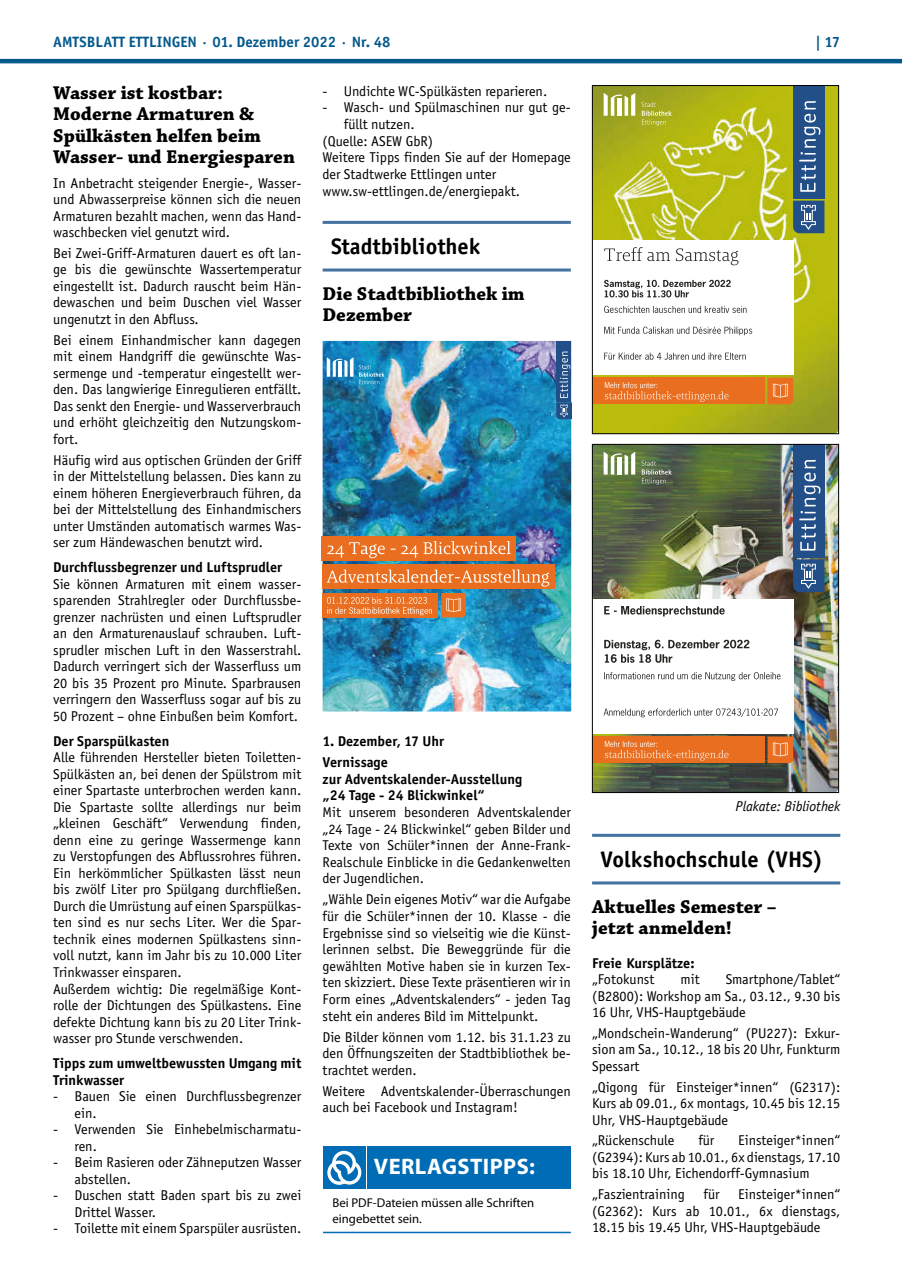
<style>
.page{position:relative;width:902px;height:1280px;background:#fff}
.page>*{position:absolute;margin:0;border:0;box-sizing:border-box;transform-origin:0 0}
.t1{font:700 22.5px "Officina Sans";color:#000}
.t2{font:700 22.5px "Myriad Pro";letter-spacing:.02em;color:#fff}
.t3{font:700 19.5px/21px "Chaparral Pro";color:#000}
.t4{font:700 15px "Officina Sans";color:#04598c}
.t5{font:14.25px/16.5px "Officina Sans";color:#000;text-align:justify}
.t6{font:700 14.25px/16.5px "Officina Sans";color:#000}
.t7{font:italic 14.25px "Officina Sans";color:#000}
.t8{font:12.75px/15.3px "Myriad Pro";color:#000}
</style>
<div class="page">
<hr style="left:0;top:59px;width:901px;height:4px;background:#04598c">
<hr style="left:322px;top:221px;width:248px;height:3px;background:#4371a0">
<hr style="left:322px;top:268px;width:248px;height:3px;background:#4371a0">
<img style="left:322px;top:341px;width:249px;height:370px">
<hr style="left:592px;top:834px;width:248px;height:3px;background:#4371a0">
<hr style="left:592px;top:881px;width:248px;height:3px;background:#4371a0">
<img style="left:594px;top:87px;width:242px;height:345px">
<div style="left:793px;top:85px;width:31px;height:114px;background:#224f88"></div>
<svg style="left:793px;top:201px;width:31px;height:32px"></svg>
<svg style="left:799px;top:101px;width:21px;height:91px"></svg>
<svg style="left:641px;top:102px;width:30px;height:24px"></svg>
<svg style="left:603px;top:93px;width:32px;height:23px"></svg>
<div style="left:592px;top:240px;width:201px;height:135px;background:#fff"></div>
<svg style="left:604px;top:247px;width:134px;height:18px"></svg>
<svg style="left:604px;top:280px;width:126px;height:17px"></svg>
<svg style="left:604px;top:306px;width:142px;height:7px"></svg>
<svg style="left:604px;top:327px;width:148px;height:8px"></svg>
<svg style="left:604px;top:353px;width:141px;height:7px"></svg>
<div style="left:592px;top:378px;width:172px;height:26px;background:#e96e1f"></div>
<svg style="left:604px;top:382px;width:124px;height:20px"></svg>
<svg style="left:767px;top:378px;width:26px;height:26px"></svg>
<div style="left:592px;top:85px;width:246px;height:349px;border:1px solid #000"></div>
<img style="left:594px;top:446px;width:242px;height:345px">
<div style="left:793px;top:444px;width:31px;height:114px;background:#224f88"></div>
<svg style="left:793px;top:559px;width:31px;height:33px"></svg>
<svg style="left:799px;top:460px;width:21px;height:91px"></svg>
<svg style="left:641px;top:461px;width:30px;height:24px"></svg>
<svg style="left:603px;top:452px;width:32px;height:23px"></svg>
<div style="left:592px;top:599px;width:201px;height:135px;background:#fff"></div>
<svg style="left:604px;top:606px;width:120px;height:10px"></svg>
<svg style="left:604px;top:640px;width:145px;height:23px"></svg>
<svg style="left:604px;top:672px;width:176px;height:9px"></svg>
<svg style="left:603px;top:708px;width:175px;height:9px"></svg>
<div style="left:592px;top:736px;width:172px;height:27px;background:#e96e1f"></div>
<svg style="left:604px;top:741px;width:124px;height:20px"></svg>
<svg style="left:767px;top:736px;width:26px;height:27px"></svg>
<div style="left:592px;top:444px;width:246px;height:349px;border:1px solid #000"></div>
<div style="left:323px;top:1147px;width:42px;height:42px;background:#006cb5"></div>
<div style="left:367px;top:1146px;width:203px;height:43px;background:#006cb5"></div>
<svg style="left:327px;top:1151px;width:34px;height:34px"></svg>
<hr style="left:323px;top:1232px;width:247px;height:1px;background:#006cb5">
<p class="t4" style="left:53px;top:32px;width:339px">AMTSBLATT ETTLINGEN · 01. Dezember 2022 · Nr. 48</p>
<p class="t4" style="left:814px;top:32px;width:27px">| 17</p>
<h2 class="t3" style="left:53px;top:84px;width:243px">Wasser ist kostbar:<br>Moderne Armaturen &amp;<br>Spülkästen helfen beim<br>Wasser- und Energiesparen</h2>
<p class="t5" style="left:53px;top:174px;width:250px">In Anbetracht steigender Energie-, Wasser&shy;und Abwasserpreise können sich die neuen Armaturen bezahlt machen, wenn das Hand&shy;waschbecken viel genutzt wird.</p>
<p class="t5" style="left:53px;top:245px;width:250px">Bei Zwei-Griff-Armaturen dauert es oft lan&shy;ge bis die gewünschte Wassertemperatur eingestellt ist. Dadurch rauscht beim Hän&shy;dewaschen und beim Duschen viel Wasser ungenutzt in den Abfluss.</p>
<p class="t5" style="left:53px;top:332px;width:250px">Bei einem Einhandmischer kann dagegen mit einem Handgriff die gewünschte Was&shy;sermenge und -temperatur eingestellt wer&shy;den. Das langwierige Einregulieren entfällt.<br>Das senkt den Energie- und Wasserverbrauch und erhöht gleichzeitig den Nutzungskom&shy;fort.</p>
<p class="t5" style="left:53px;top:451px;width:250px">Häufig wird aus optischen Gründen der Griff in der Mittelstellung belassen. Dies kann zu einem höheren Energieverbrauch führen, da bei der Mittelstellung des Einhandmischers unter Umständen automatisch warmes Was&shy;ser zum Händewaschen benutzt wird.</p>
<p class="t6" style="left:53px;top:559px;width:230px">Durchflussbegrenzer und Luftsprudler</p>
<p class="t5" style="left:53px;top:576px;width:250px">Sie können Armaturen mit einem wasser&shy;sparenden Strahlregler oder Durchflussbe&shy;grenzer nachrüsten und einen Luftsprudler an den Armaturenauslauf schrauben. Luft&shy;sprudler mischen Luft in den Wasserstrahl.<br>Dadurch verringert sich der Wasserfluss um 20 bis 35 Prozent pro Minute. Sparbrausen verringern den Wasserfluss sogar auf bis zu 50 Prozent – ohne Einbußen beim Komfort.</p>
<p class="t6" style="left:53px;top:732px;width:118px">Der Sparspülkasten</p>
<p class="t5" style="left:53px;top:749px;width:250px;text-align:left">Alle führenden Hersteller bieten Toiletten-Spülkästen an, bei denen der Spülstrom mit einer Spartaste unterbrochen werden kann.<br>Die Spartaste sollte allerdings nur beim „kleinen Geschäft“ Verwendung finden, denn eine zu geringe Wassermenge kann zu Verstopfungen des Abflussrohres führen.<br>Ein herkömmlicher Spülkasten lässt neun bis zwölf Liter pro Spülgang durchfließen.<br>Durch die Umrüstung auf einen Sparspülkas&shy;ten sind es nur sechs Liter. Wer die Spar&shy;technik eines modernen Spülkastens sinn&shy;voll nutzt, kann im Jahr bis zu 10.000 Liter Trinkwasser einsparen.<br>Außerdem wichtig: Die regelmäßige Kont&shy;rolle der Dichtungen des Spülkastens. Eine defekte Dichtung kann bis zu 20 Liter Trink&shy;wasser pro Stunde verschwenden.</p>
<p class="t6" style="left:53px;top:1055px;width:250px">Tipps zum umweltbewussten Umgang mit<br>Trinkwasser</p>
<p class="t5" style="left:74px;top:1088px;width:228px;text-indent:-21px">- Bauen Sie einen Durchflussbegrenzer ein.</p>
<p class="t5" style="left:74px;top:1121px;width:228px;text-indent:-21px">- Verwenden Sie Einhebelmischarmatu&shy;ren.</p>
<p class="t5" style="left:74px;top:1154px;width:228px;text-indent:-21px">- Beim Rasieren oder Zähneputzen Wasser abstellen.</p>
<p class="t5" style="left:74px;top:1187px;width:228px;text-indent:-21px">- Duschen statt Baden spart bis zu zwei<br>Drittel Wasser.</p>
<p class="t5" style="left:53px;top:1220px;width:250px">- Toilette mit einem Sparspüler ausrüsten.</p>
<p class="t5" style="left:322px;top:83px;width:226px">- Undichte WC-Spülkästen reparieren.</p>
<p class="t5" style="left:322px;top:99px;width:250px">- Wasch- und Spülmaschinen nur gut ge-</p>
<p class="t5" style="left:344px;top:116px;width:72px">füllt nutzen.</p>
<p class="t5" style="left:322px;top:133px;width:112px">(Quelle: ASEW GbR)</p>
<p class="t5" style="left:322px;top:149px;width:250px">Weitere Tipps finden Sie auf der Homepage</p>
<p class="t5" style="left:322px;top:166px;width:175px">der Stadtwerke Ettlingen unter</p>
<p class="t5" style="left:322px;top:182px;width:199px">www.sw-ettlingen.de/energiepakt.</p>
<h1 class="t1" style="left:331px;top:232px;width:151px">Stadtbibliothek</h1>
<h2 class="t3" style="left:322px;top:284px;width:204px">Die Stadtbibliothek im<br>Dezember</h2>
<p class="t6" style="left:322px;top:731px;width:123px;line-height:20.9px">1. Dezember, 17 Uhr<br>Vernissage</p>
<p class="t6" style="left:322px;top:770px;width:201px">zur Adventskalender-Ausstellung „24 Tage - 24 Blickwinkel“</p>
<p class="t5" style="left:322px;top:804px;width:250px">Mit unserem besonderen Adventskalender „24 Tage - 24 Blickwinkel“ geben Bilder und Texte von Schüler*innen der Anne-Frank-Realschule Einblicke in die Gedankenwelten der Jugendlichen.</p>
<p class="t5" style="left:322px;top:891px;width:250px">„Wähle Dein eigenes Motiv“ war die Aufgabe für die Schüler*innen der 10. Klasse - die Ergebnisse sind so vielseitig wie die Künst&shy;lerinnen selbst. Die Beweggründe für die gewählten Motive haben sie in kurzen Tex&shy;ten skizziert. Diese Texte präsentieren wir in Form eines „Adventskalenders“ - jeden Tag steht ein anderes Bild im Mittelpunkt.</p>
<p class="t5" style="left:322px;top:1028px;width:250px">Die Bilder können vom 1.12. bis 31.1.23 zu den Öffnungszeiten der Stadtbibliothek be&shy;trachtet werden.</p>
<p class="t5" style="left:322px;top:1082px;width:250px">Weitere Adventskalender-Überraschungen auch bei Facebook und Instagram!</p>
<p class="t7" style="left:735px;top:798px;width:106px">Plakate: Bibliothek</p>
<h1 class="t1" style="left:600px;top:845px;width:224px">Volkshochschule (VHS)</h1>
<h2 class="t3" style="left:592px;top:897px;width:186px">Aktuelles Semester – jetzt anmelden!</h2>
<p class="t6" style="left:592px;top:954px;width:104px">Freie Kursplätze:</p>
<p class="t5" style="left:592px;top:971px;width:64px">„Fotokunst</p>
<p class="t5" style="left:680px;top:971px;width:21px">mit</p>
<p class="t5" style="left:592px;top:971px;width:250px;text-indent:133px">Smartphone/Tablet“ (B2800): Workshop am Sa., 03.12., 9.30 bis 16 Uhr, VHS-Hauptgebäude</p>
<p class="t5" style="left:592px;top:1025px;width:250px">„Mondschein-Wanderung“ (PU227): Exkur&shy;sion am Sa., 10.12., 18 bis 20 Uhr, Funkturm Spessart</p>
<p class="t5" style="left:592px;top:1078px;width:250px">„Qigong für Einsteiger*innen“ (G2317):<br>Kurs ab 09.01., 6x montags, 10.45 bis 12.15<br>Uhr, VHS-Hauptgebäude</p>
<p class="t5" style="left:592px;top:1132px;width:84px">„Rückenschule</p>
<p class="t5" style="left:698px;top:1132px;width:18px">für</p>
<p class="t5" style="left:592px;top:1132px;width:250px;text-indent:146px">Einsteiger*innen“ (G2394): Kurs ab 10.01., 6x dienstags, 17.10 bis 18.10 Uhr, Eichendorff-Gymnasium</p>
<p class="t5" style="left:592px;top:1186px;width:94px">„Faszientraining</p>
<p class="t5" style="left:703px;top:1186px;width:18px">für</p>
<h1 class="t2" style="left:374px;top:1152px;width:163px">VERLAGSTIPPS:</h1>
<p class="t8" style="left:332px;top:1195px;width:203px">Bei PDF-Dateien müssen alle Schriften eingebettet sein.</p>
<p class="t5" style="left:592px;top:1186px;width:250px;text-indent:146px">Einsteiger*innen“ (G2362): Kurs ab 10.01., 6x dienstags, 18.15 bis 19.45 Uhr, VHS-Hauptgebäude</p>
</div>
